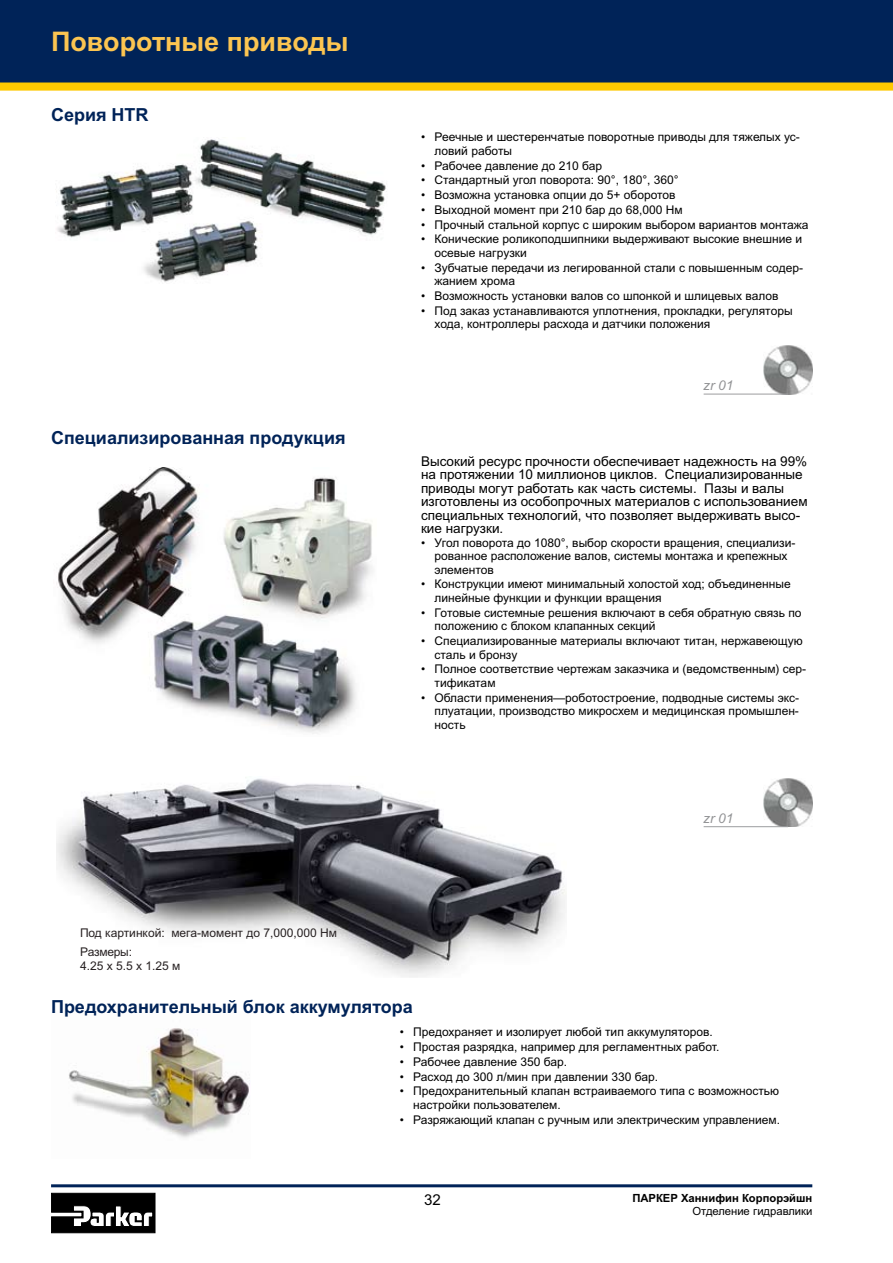
<style>
.page{position:relative;width:893px;height:1263px;background:#fff}
.page>*{position:absolute;margin:0;border:0;box-sizing:border-box;transform-origin:0 0}
.t1{font:700 27px "Arial Cyr";color:#fcc551}
.t2{font:700 18px "Arial Cyr";color:#002358}
.t3{font:15px "Arial Cyr";color:#000}
.t4{font:13.5px/13.5px "Arial Cyr";color:#000}
.t5{font:13.5px "Arial Cyr MT Inclined";color:#929395}
.t6{font:12px/13.5px "Arial Cyr";color:#000}
.t7{font:12px/18.9px "Arial Cyr";color:#262021}
.t8{font:700 11.25px "Arial Cyr";color:#000}
.t9{font:11.25px "Arial Cyr";color:#000}
</style>
<div class="page">
<svg style="left:51px;top:1193px;width:104px;height:40px"></svg>
<hr style="left:51px;top:1184px;width:761px;height:3px;background:#002358">
<svg style="left:0;top:0;width:893px;height:91px;background:#173250"></svg>
<img style="left:56px;top:467px;width:317px;height:267px">
<img style="left:57px;top:778px;width:510px;height:199px">
<img style="left:56px;top:139px;width:331px;height:143px">
<img style="left:764px;top:346px;width:48px;height:48px">
<hr style="left:704px;top:394px;width:84px;height:1px;background:#9c9d9f">
<img style="left:764px;top:778px;width:48px;height:49px">
<hr style="left:704px;top:826px;width:84px;height:1px;background:#9c9d9f">
<img style="left:69px;top:1028px;width:181px;height:110px">
<h1 class="t1" style="left:51px;top:26px;width:299px">Поворотные приводы</h1>
<h2 class="t2" style="left:51px;top:104px;width:99px">Серия HTR</h2>
<h2 class="t2" style="left:51px;top:427px;width:296px">Специализированная продукция</h2>
<p class="t6" style="left:435px;top:130px;width:367px;text-indent:-14px">• Реечные и шестеренчатые поворотные приводы для тяжелых ус&shy;ловий работы</p>
<p class="t6" style="left:421px;top:159px;width:183px">• Рабочее давление до 210 бар</p>
<p class="t6" style="left:421px;top:173px;width:259px">• Стандартный угол поворота: 90°, 180°, 360°</p>
<p class="t6" style="left:421px;top:188px;width:256px">• Возможна установка опции до 5+ оборотов</p>
<p class="t6" style="left:421px;top:203px;width:263px">• Выходной момент при 210 бар до 68,000 Нм</p>
<p class="t6" style="left:421px;top:218px;width:389px">• Прочный стальной корпус с широким выбором вариантов монтажа</p>
<p class="t6" style="left:435px;top:232px;width:369px;text-indent:-14px">• Конические роликоподшипники выдерживают высокие внешние и осевые нагрузки</p>
<p class="t6" style="left:435px;top:261px;width:370px;text-indent:-14px">• Зубчатые передачи из легированной стали с повышенным содер&shy;жанием хрома</p>
<p class="t6" style="left:421px;top:289px;width:359px">• Возможность установки валов со шпонкой и шлицевых валов</p>
<p class="t6" style="left:435px;top:304px;width:360px;text-indent:-14px">• Под заказ устанавливаются уплотнения, прокладки, регуляторы хода, контроллеры расхода и датчики положения</p>
<p class="t5" style="left:704px;top:378px;width:32px">zr 01</p>
<p class="t4" style="left:421px;top:454px;width:388px">Высокий ресурс прочности обеспечивает надежность на 99% на протяжении 10 миллионов циклов. Специализированные приводы могут работать как часть системы. Пазы и валы изготовлены из особопрочных материалов с использованием специальных технологий, что позволяет выдерживать высо&shy;кие нагрузки.</p>
<p class="t6" style="left:435px;top:536px;width:362px;text-indent:-14px">• Угол поворота до 1080°, выбор скорости вращения, специализи&shy;рованное расположение валов, системы монтажа и крепежных элементов</p>
<p class="t6" style="left:435px;top:577px;width:358px;text-indent:-14px">• Конструкции имеют минимальный холостой ход; объединенные линейные функции и функции вращения</p>
<p class="t6" style="left:435px;top:606px;width:368px;text-indent:-14px">• Готовые системные решения включают в себя обратную связь по положению с блоком клапанных секций</p>
<p class="t6" style="left:435px;top:634px;width:370px;text-indent:-14px">• Специализированные материалы включают титан, нержавеющую сталь и бронзу</p>
<p class="t6" style="left:435px;top:662px;width:373px;text-indent:-14px">• Полное соответствие чертежам заказчика и (ведомственным) сер&shy;тификатам</p>
<p class="t6" style="left:435px;top:691px;width:366px;text-align:justify;text-indent:-14px">• Области применения—роботостроение, подводные системы экс&shy;плуатации, производство микросхем и медицинская промышлен&shy;ность</p>
<p class="t5" style="left:704px;top:810px;width:32px">zr 01</p>
<p class="t7" style="left:80px;top:924px;width:258px">под картинкой: мега-момент до 7,000,000 Нм<br>Размеры:</p>
<p class="t7" style="left:80px;top:956px;width:102px">4.25 x 5.5 x 1.25 м</p>
<h2 class="t2" style="left:51px;top:996px;width:363px">Предохранительный блок аккумулятора</h2>
<p class="t6" style="left:400px;top:1025px;width:315px">• Предохраняет и изолирует любой тип аккумуляторов.</p>
<p class="t6" style="left:400px;top:1040px;width:321px">• Простая разрядка, например для регламентных работ.</p>
<p class="t6" style="left:400px;top:1055px;width:169px">• Рабочее давление 350 бар.</p>
<p class="t6" style="left:400px;top:1070px;width:260px">• Расход до 300 л/мин при давлении 330 бар.</p>
<p class="t6" style="left:413px;top:1084px;width:367px;text-indent:-14px">• Предохранительный клапан встраиваемого типа с возможностью настройки пользователем.</p>
<p class="t6" style="left:400px;top:1113px;width:382px">• Разряжающий клапан с ручным или электрическим управлением.</p>
<p class="t3" style="left:424px;top:1191px;width:18px">32</p>
<p class="t8" style="left:632px;top:1191px;width:181px">ПАРКЕР Ханнифин Корпорэйшн</p>
<p class="t9" style="left:692px;top:1205px;width:121px">Отделение гидравлики</p>
</div>
